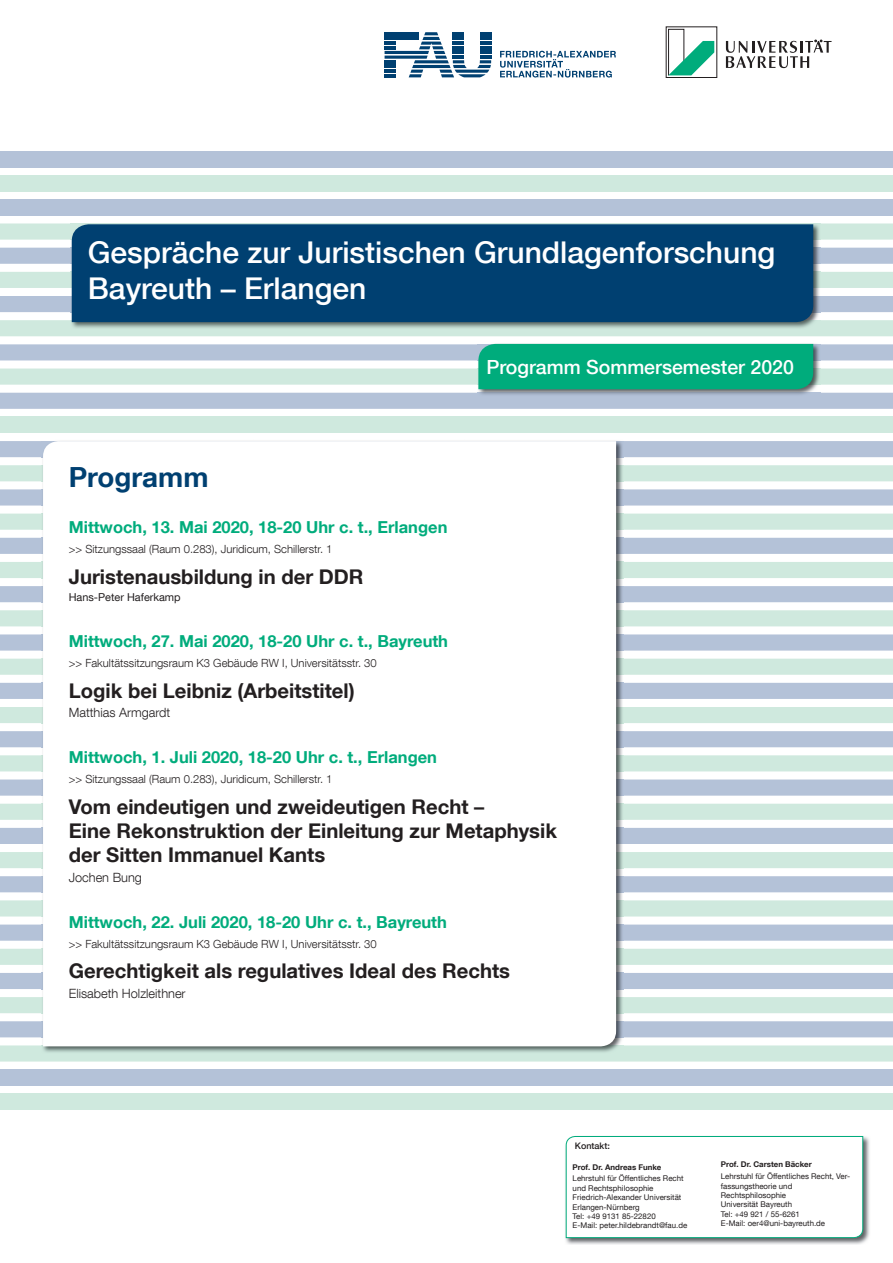
<style>
.page{position:relative;width:893px;height:1263px;background:#fff}
.page>*{position:absolute;margin:0;border:0;box-sizing:border-box;transform-origin:0 0}
.t1{font:500 30px/36px "Helvetica Neue LT Com";color:#fff}
.t2{font:700 27.75px "Helvetica Neue LT Com";color:#004071}
.t3{font:700 20.25px/24.3px "Helvetica Neue LT Com";color:#231f20}
.t4{font:500 19.5px "Helvetica Neue LT Com";color:#fff}
.t5{font:700 16.5px "Helvetica Neue LT Com";color:#00ac7c}
.t6{font:300 12.75px "Helvetica Neue LT Com";color:#231f20}
.t7{font:300 11.25px "Helvetica Neue LT Com";color:#231f20}
.t8{font:10.88px "Helvetica Neue LT Com";color:#231f20}
.t9{font:500 9px "Helvetica Neue LT Com";color:#231f20}
.t10{font:7.88px/9.4px "Helvetica Neue LT Com";color:#231f20}
.t11{font:700 7.88px "Helvetica Neue LT Com";color:#231f20}
</style>
<div class="page">
<div style="left:0;top:151px;width:893px;height:16px;background:#b4c2d8"></div>
<div style="left:0;top:248px;width:893px;height:16px;background:#b4c2d8"></div>
<div style="left:0;top:828px;width:893px;height:16px;background:#b4c2d8"></div>
<svg style="left:0;top:924px;width:893px;height:17px;background:#b6c3d8"></svg>
<div style="left:0;top:441px;width:893px;height:16px;background:#b4c2d8"></div>
<svg style="left:0;top:1021px;width:893px;height:16px;background:#b4c1d7"></svg>
<div style="left:0;top:538px;width:893px;height:16px;background:#b4c2d8"></div>
<svg style="left:0;top:634px;width:893px;height:17px;background:#b6c3d8"></svg>
<svg style="left:0;top:731px;width:893px;height:16px;background:#b3c1d6"></svg>
<div style="left:0;top:199px;width:893px;height:16px;background:#b4c2d8"></div>
<div style="left:0;top:296px;width:893px;height:16px;background:#b4c2d8"></div>
<svg style="left:0;top:876px;width:893px;height:16px;background:#b3c1d7"></svg>
<div style="left:0;top:973px;width:893px;height:16px;background:#b4c2d8"></div>
<svg style="left:0;top:489px;width:893px;height:16px;background:#b4c2d7"></svg>
<div style="left:0;top:1069px;width:893px;height:17px;background:#b4c2d8"></div>
<svg style="left:0;top:586px;width:893px;height:16px;background:#b3c1d6"></svg>
<div style="left:0;top:683px;width:893px;height:16px;background:#b4c2d8"></div>
<svg style="left:0;top:779px;width:893px;height:17px;background:#b6c3d8"></svg>
<div style="left:0;top:175px;width:893px;height:16px;background:#cfe9de"></div>
<div style="left:0;top:272px;width:893px;height:16px;background:#cfe9de"></div>
<div style="left:0;top:852px;width:893px;height:16px;background:#cfe9de"></div>
<div style="left:0;top:949px;width:893px;height:16px;background:#cfe9de"></div>
<svg style="left:0;top:465px;width:893px;height:16px;background:#cee7dc"></svg>
<div style="left:0;top:1045px;width:893px;height:16px;background:#cfe9de"></div>
<div style="left:0;top:562px;width:893px;height:16px;background:#cfe9de"></div>
<svg style="left:0;top:659px;width:893px;height:16px;background:#cee7dc"></svg>
<svg style="left:0;top:755px;width:893px;height:16px;background:#cee7dd"></svg>
<svg style="left:0;top:223px;width:893px;height:17px;background:#d1eadf"></svg>
<div style="left:0;top:320px;width:893px;height:16px;background:#cfe9de"></div>
<svg style="left:0;top:900px;width:893px;height:16px;background:#cee7dd"></svg>
<div style="left:0;top:417px;width:893px;height:16px;background:#cfe9de"></div>
<div style="left:0;top:997px;width:893px;height:16px;background:#cfe9de"></div>
<svg style="left:0;top:514px;width:893px;height:16px;background:#cee7dd"></svg>
<div style="left:0;top:1094px;width:893px;height:16px;background:#cfe9de"></div>
<svg style="left:0;top:610px;width:893px;height:16px;background:#cee7dd"></svg>
<div style="left:0;top:707px;width:893px;height:16px;background:#cfe9de"></div>
<div style="left:0;top:804px;width:893px;height:16px;background:#cfe9de"></div>
<img style="left:71px;top:240px;width:749px;height:89px">
<img style="left:71px;top:223px;width:749px;height:17px">
<div style="left:72px;top:224px;width:741px;height:98px;background:#004071"></div>
<svg style="left:500px;top:51px;width:116px;height:27px"></svg>
<svg style="left:385px;top:32px;width:106px;height:45px"></svg>
<svg style="left:668px;top:29px;width:46px;height:47px"></svg>
<svg style="left:726px;top:40px;width:105px;height:28px"></svg>
<svg style="left:0;top:344px;width:893px;height:65px;background:#94cac5"></svg>
<img style="left:565px;top:1136px;width:305px;height:109px">
<svg style="left:566px;top:1136px;width:297px;height:102px"></svg>
<img style="left:42px;top:1045px;width:581px;height:9px">
<svg style="left:43px;top:441px;width:573px;height:605px"></svg>
<h1 class="t1" style="left:88px;top:234px;width:689px">Gespräche zur Juristischen Grundlagenforschung<br>Bayreuth – Erlangen</h1>
<h3 class="t4" style="left:486px;top:355px;width:309px">Programm Sommersemester 2020</h3>
<h2 class="t2" style="left:69px;top:460px;width:141px">Programm</h2>
<h3 class="t5" style="left:69px;top:517px;width:380px">Mittwoch, 13. Mai 2020, 18-20 Uhr c. t., Erlangen</h3>
<h3 class="t7" style="left:69px;top:542px;width:265px">&gt;&gt; Sitzungssaal (Raum 0.283), Juridicum, Schillerstr. 1</h3>
<h3 class="t3" style="left:69px;top:564px;width:296px">Juristenausbildung in der DDR</h3>
<h3 class="t8" style="left:69px;top:591px;width:113px">Hans-Peter Haferkamp</h3>
<h3 class="t5" style="left:69px;top:631px;width:381px">Mittwoch, 27. Mai 2020, 18-20 Uhr c. t., Bayreuth</h3>
<h3 class="t7" style="left:69px;top:656px;width:309px">&gt;&gt; Fakultätssitzungsraum K3 Gebäude RW I, Universitätsstr. 30</h3>
<h3 class="t3" style="left:69px;top:678px;width:287px">Logik bei Leibniz (Arbeitstitel)</h3>
<h3 class="t6" style="left:69px;top:705px;width:103px">Matthias Armgardt</h3>
<h3 class="t5" style="left:69px;top:747px;width:370px">Mittwoch, 1. Juli 2020, 18-20 Uhr c. t., Erlangen</h3>
<h3 class="t7" style="left:69px;top:772px;width:265px">&gt;&gt; Sitzungssaal (Raum 0.283), Juridicum, Schillerstr. 1</h3>
<h3 class="t3" style="left:69px;top:794px;width:490px">Vom eindeutigen und zweideutigen Recht –<br>Eine Rekonstruktion der Einleitung zur Metaphysik der Sitten Immanuel Kants</h3>
<h3 class="t6" style="left:69px;top:870px;width:75px">Jochen Bung</h3>
<h3 class="t5" style="left:69px;top:912px;width:380px">Mittwoch, 22. Juli 2020, 18-20 Uhr c. t., Bayreuth</h3>
<h3 class="t7" style="left:69px;top:937px;width:309px">&gt;&gt; Fakultätssitzungsraum K3 Gebäude RW I, Universitätsstr. 30</h3>
<h3 class="t3" style="left:69px;top:958px;width:443px">Gerechtigkeit als regulatives Ideal des Rechts</h3>
<h3 class="t6" style="left:69px;top:986px;width:118px">Elisabeth Holzleithner</h3>
<p class="t9" style="left:575px;top:1141px;width:37px">Kontakt:</p>
<p class="t11" style="left:573px;top:1162px;width:90px">Prof. Dr. Andreas Funke</p>
<p class="t10" style="left:573px;top:1173px;width:116px">Lehrstuhl für Öffentliches Recht und Rechtsphilosophie<br>Friedrich-Alexander Universität<br>Erlangen-Nürnberg<br>Tel: +49 9131 85-22820<br>E-Mail: peter.hildebrandt@fau.de</p>
<p class="t11" style="left:721px;top:1160px;width:93px">Prof. Dr. Carsten Bäcker</p>
<p class="t10" style="left:721px;top:1171px;width:131px">Lehrstuhl für Öffentliches Recht, Ver&shy;fassungstheorie und<br>Rechtsphilosophie<br>Universität Bayreuth<br>Tel: +49 921 / 55-6261<br>E-Mail: oer4@uni-bayreuth.de</p>
</div>
